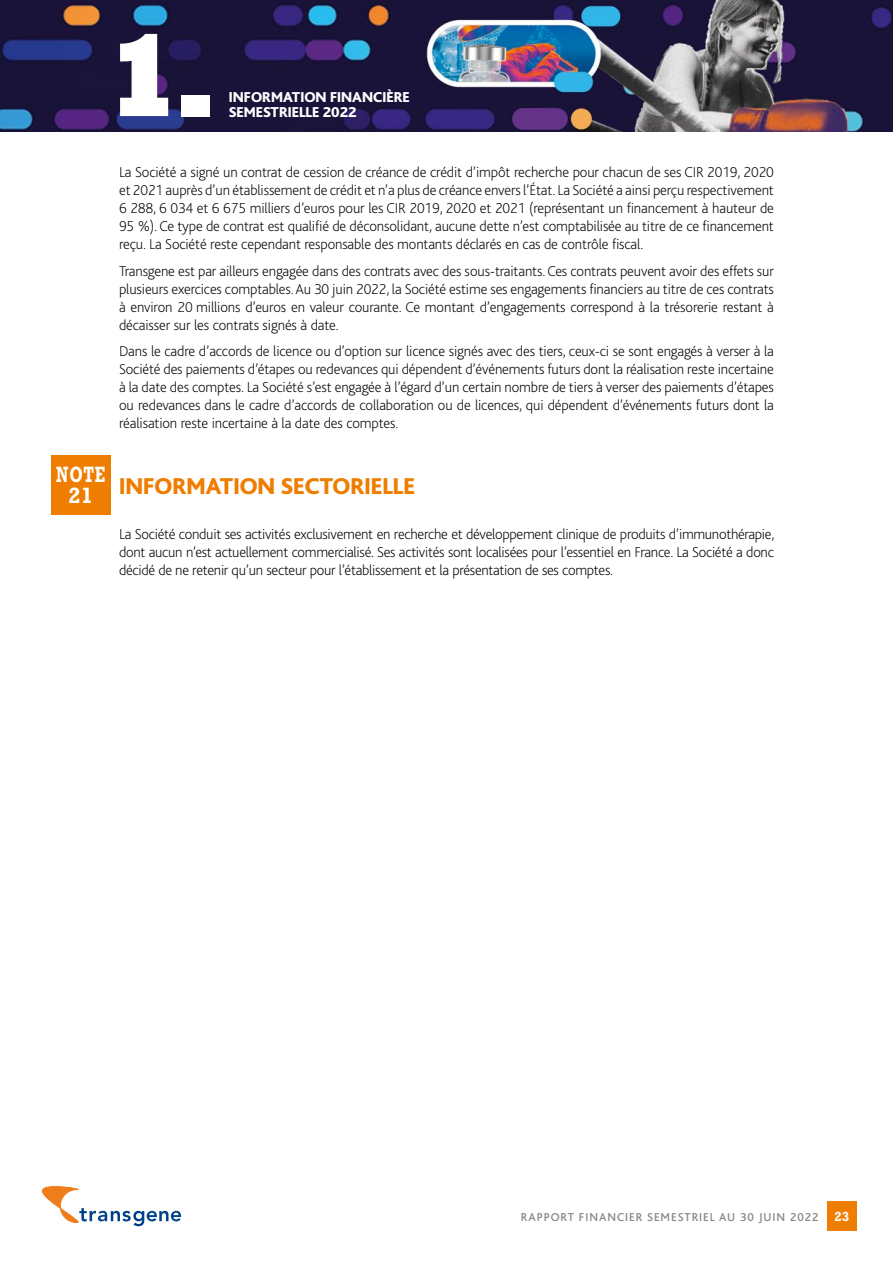
<style>
.page{position:relative;width:893px;height:1263px;background:#fff}
.page>*{position:absolute;margin:0;border:0;box-sizing:border-box;transform-origin:0 0}
.t1{font:800 118.5px "Rockwell Std";color:#fff}
.t2{font:800 24px "Bliss";color:#ef7d00}
.t3{font:700 22.5px "Rockwell Std";color:#fff;scale:.7 1}
.t4{font:200 15px/18px "Bliss";letter-spacing:-.01em;color:#000;text-align:justify}
.t5{font:800 15px/15px "Bliss";color:#fff}
.t6{font:500 12px "Bliss";letter-spacing:.08em;color:#878787}
.s1{font-family:"Rockwell Std";font-weight:700;font-size:13.5px;color:#fff}
</style>
<div class="page">
<div style="left:827px;top:1201px;width:30px;height:30px;background:#ef7d00"></div>
<svg style="left:42px;top:1186px;width:139px;height:40px"></svg>
<img style="left:0;top:0;width:893px;height:132px">
<div style="left:51px;top:455px;width:60px;height:59px;background:#ef7d00"></div>
<h1 class="t1" style="left:102px;top:2px;width:118px">1.</h1>
<p class="t5" style="left:229px;top:90px;width:182px">INFORMATION FINANCIÈRE<br>SEMESTRIELLE 2022</p>
<p class="t4" style="left:119px;top:164px;width:656px">La Société a signé un contrat de cession de créance de crédit d’impôt recherche pour chacun de ses CIR 2019, 2020 et 2021 auprès d’un établissement de crédit et n’a plus de créance envers l’État. La Société a ainsi perçu respectivement 6 288, 6 034 et 6 675 milliers d’euros pour les CIR 2019, 2020 et 2021 (représentant un financement à hauteur de 95 %). Ce type de contrat est qualifié de déconsolidant, aucune dette n’est comptabilisée au titre de ce financement reçu. La Société reste cependant responsable des montants déclarés en cas de contrôle fiscal.</p>
<p class="t4" style="left:119px;top:262px;width:656px">Transgene est par ailleurs engagée dans des contrats avec des sous-traitants. Ces contrats peuvent avoir des effets sur plusieurs exercices comptables. Au 30 juin 2022, la Société estime ses engagements financiers au titre de ces contrats à environ 20 millions d’euros en valeur courante. Ce montant d’engagements correspond à la trésorerie restant à décaisser sur les contrats signés à date.</p>
<p class="t4" style="left:119px;top:343px;width:656px">Dans le cadre d’accords de licence ou d’option sur licence signés avec des tiers, ceux-ci se sont engagés à verser à la Société des paiements d’étapes ou redevances qui dépendent d’événements futurs dont la réalisation reste incertaine à la date des comptes. La Société s’est engagée à l’égard d’un certain nombre de tiers à verser des paiements d’étapes ou redevances dans le cadre d’accords de collaboration ou de licences, qui dépendent d’événements futurs dont la réalisation reste incertaine à la date des comptes.</p>
<h3 class="t3" style="left:56px;top:461px;width:72px">NOTE</h3>
<h2 class="t2" style="left:68px;top:473px;width:348px"><sub>21</sub> INFORMATION SECTORIELLE</h2>
<p class="t4" style="left:119px;top:525px;width:657px">La Société conduit ses activités exclusivement en recherche et développement clinique de produits d’immunothérapie, dont aucun n’est actuellement commercialisé. Ses activités sont localisées pour l’essentiel en France. La Société a donc décidé de ne retenir qu’un secteur pour l’établissement et la présentation de ses comptes.</p>
<p class="t6" style="left:521px;top:1211px;width:330px">RAPPORT FINANCIER SEMESTRIEL AU 30 JUIN 2022 <span class="s1">23</span></p>
</div>
